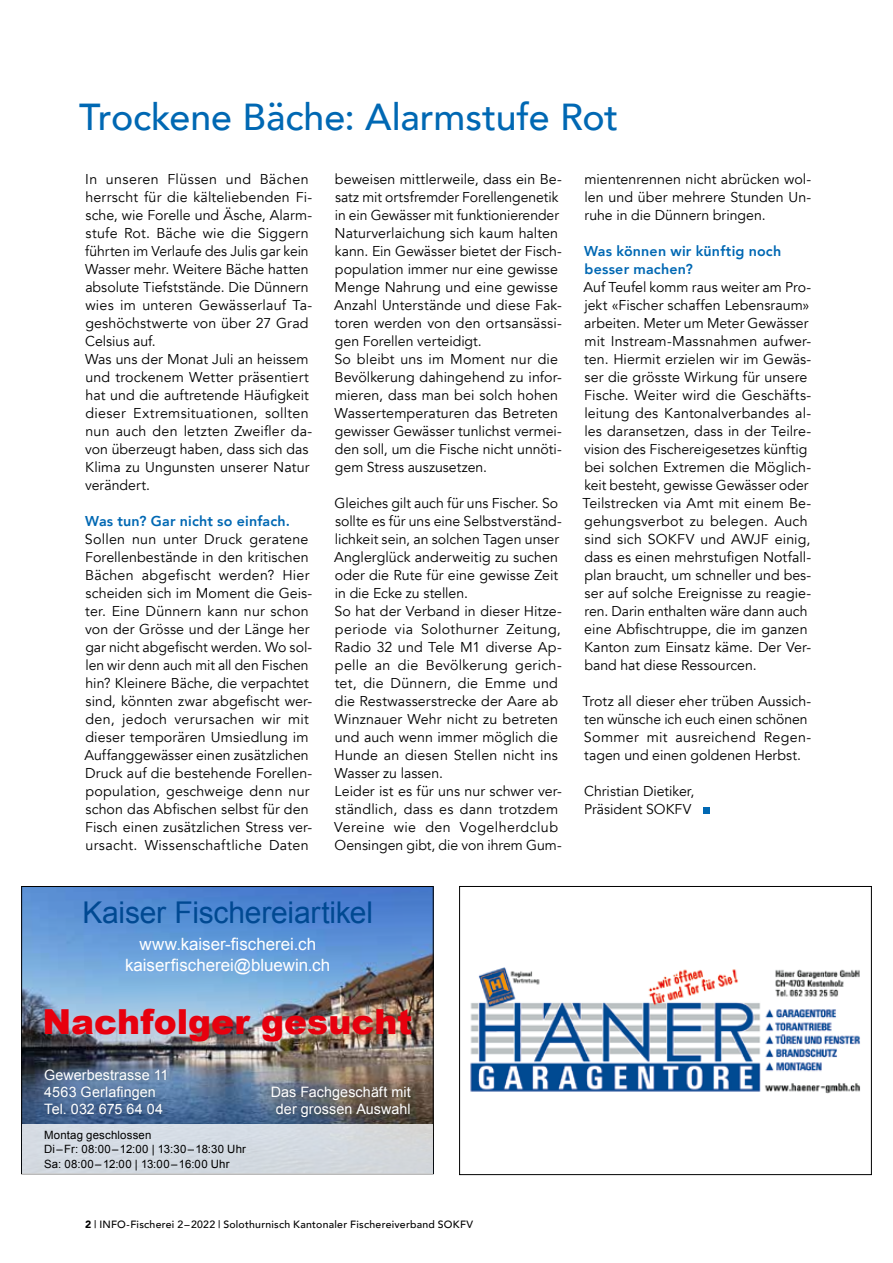
<style>
.page{position:relative;width:893px;height:1263px;background:#fff}
.page>*{position:absolute;margin:0;border:0;box-sizing:border-box;transform-origin:0 0}
.t1{font:500 37.5px "Avenir";letter-spacing:-.005em;color:#0068b3}
.t2{font:900 34.5px "Arial";color:#e7000e}
.t3{font:30px "Arial";letter-spacing:-.01em;color:#004992}
.t4{font:16.95px/20.4px "Arial";color:#fff;text-align:center}
.t5{font:14.4px/17.2px "Arial";letter-spacing:.005em;color:#fff}
.t6{font:14.25px/18px "Avenir";letter-spacing:.005em;color:#000}
.t7{font:800 14.25px/18px "Avenir";letter-spacing:.015em;color:#0068b3}
.t8{font:11.4px/14.4px "Arial";letter-spacing:.015em;color:#000}
.t9{font:500 10.5px "Avenir";letter-spacing:.02em;color:#000}
.s1{font-weight:900}
</style>
<div class="page">
<div style="left:703px;top:807px;width:6px;height:7px;background:#0068b3"></div>
<img style="left:470px;top:967px;width:390px;height:127px">
<div style="left:459px;top:886px;width:413px;height:289px;border:1px solid #000"></div>
<img style="left:23px;top:888px;width:409px;height:236px">
<div style="left:22px;top:1124px;width:411px;height:49px;background:#d4dae2"></div>
<div style="left:38px;top:1062px;width:135px;height:59px;background:#000;opacity:.43"></div>
<div style="left:265px;top:1079px;width:152px;height:45px;background:#000;opacity:.43"></div>
<h1 class="t1" style="left:79px;top:85px;width:541px">Trockene Bäche: Alarmstufe Rot</h1>
<p class="t6" style="left:85px;top:170px;width:229px">In unseren Flüssen und Bächen herrscht für die kälteliebenden Fi&shy;sche, wie Forelle und Äsche, Alarm&shy;stufe Rot. Bäche wie die Siggern führten im Verlaufe des Julis gar kein<br>Wasser mehr. Weitere Bäche hatten absolute Tiefststände. Die Dünnern wies im unteren Gewässerlauf Ta&shy;geshöchstwerte von über 27 Grad<br>Celsius auf.<br>Was uns der Monat Juli an heissem und trockenem Wetter präsentiert hat und die auftretende Häufigkeit dieser Extremsituationen, sollten nun auch den letzten Zweifler da&shy;von überzeugt haben, dass sich das<br>Klima zu Ungunsten unserer Natur verändert.</p>
<p class="t7" style="left:85px;top:512px;width:206px">Was tun? Gar nicht so einfach.</p>
<p class="t6" style="left:85px;top:530px;width:229px">Sollen nun unter Druck geratene Forellenbestände in den kritischen Bächen abgefischt werden? Hier scheiden sich im Moment die Geis&shy;ter. Eine Dünnern kann nur schon von der Grösse und der Länge her gar nicht abgefischt werden. Wo sol&shy;len wir denn auch mit all den Fischen hin? Kleinere Bäche, die verpachtet sind, könnten zwar abgefischt wer&shy;den, jedoch verursachen wir mit dieser temporären Umsiedlung im Auffanggewässer einen zusätzlichen Druck auf die bestehende Forellen&shy;population, geschweige denn nur schon das Abfischen selbst für den Fisch einen zusätzlichen Stress ver&shy;ursacht. Wissenschaftliche Daten</p>
<p class="t6" style="left:334px;top:170px;width:229px">beweisen mittlerweile, dass ein Be&shy;satz mit ortsfremder Forellengenetik in ein Gewässer mit funktionierender Naturverlaichung sich kaum halten kann. Ein Gewässer bietet der Fisch&shy;population immer nur eine gewisse Menge Nahrung und eine gewisse Anzahl Unterstände und diese Fak&shy;toren werden von den ortsansässi&shy;gen Forellen verteidigt.<br>So bleibt uns im Moment nur die Bevölkerung dahingehend zu infor&shy;mieren, dass man bei solch hohen Wassertemperaturen das Betreten gewisser Gewässer tunlichst vermei&shy;den soll, um die Fische nicht unnöti&shy;gem Stress auszusetzen.</p>
<p class="t6" style="left:334px;top:494px;width:229px">Gleiches gilt auch für uns Fischer. So sollte es für uns eine Selbstverständ&shy;lichkeit sein, an solchen Tagen unser<br>Anglerglück anderweitig zu suchen oder die Rute für eine gewisse Zeit in die Ecke zu stellen.<br>So hat der Verband in dieser Hitze&shy;periode via Solothurner Zeitung,<br>Radio 32 und Tele M1 diverse Ap&shy;pelle an die Bevölkerung gerich&shy;tet, die Dünnern, die Emme und die Restwasserstrecke der Aare ab<br>Winznauer Wehr nicht zu betreten und auch wenn immer möglich die<br>Hunde an diesen Stellen nicht ins<br>Wasser zu lassen.<br>Leider ist es für uns nur schwer ver&shy;ständlich, dass es dann trotzdem<br>Vereine wie den Vogelherdclub<br>Oensingen gibt, die von ihrem Gum-</p>
<h3 class="t3" style="left:82px;top:892px;width:292px">Kaiser Fischereiartikel</h3>
<p class="t4" style="left:125px;top:934px;width:207px">www.kaiser-fischerei.ch kaiserfischerei@bluewin.ch</p>
<h2 class="t2" style="left:43px;top:996px;width:371px">Nachfolger gesucht</h2>
<p class="t5" style="left:44px;top:1066px;width:126px">Gewerbestrasse 11<br>4563 Gerlafingen<br>Tel. 032 675 64 04</p>
<p class="t8" style="left:44px;top:1128px;width:203px">Montag geschlossen<br>Di–Fr: 08:00–12:00 | 13:30–18:30 Uhr<br>Sa: 08:00–12:00 | 13:00–16:00 Uhr</p>
<p class="t5" style="left:271px;top:1083px;width:141px;text-align:center">Das Fachgeschäft mit der grossen Auswahl</p>
<p class="t9" style="left:85px;top:1215px;width:390px"><span class="s1">2</span> | INFO-Fischerei 2–2022 | Solothurnisch Kantonaler Fischereiverband SOKFV</p>
<p class="t6" style="left:584px;top:170px;width:228px;text-align:justify">mientenrennen nicht abrücken wol&shy;len und über mehrere Stunden Un&shy;ruhe in die Dünnern bringen.</p>
<p class="t7" style="left:584px;top:242px;width:198px">Was können wir künftig noch besser machen?</p>
<p class="t6" style="left:582px;top:278px;width:230px">Auf Teufel komm raus weiter am Pro&shy;jekt «Fischer schaffen Lebensraum» arbeiten. Meter um Meter Gewässer mit Instream-Massnahmen aufwer&shy;ten. Hiermit erzielen wir im Gewäs&shy;ser die grösste Wirkung für unsere Fische. Weiter wird die Geschäfts&shy;leitung des Kantonalverbandes al&shy;les daransetzen, dass in der Teilre&shy;vision des Fischereigesetzes künftig bei solchen Extremen die Möglich&shy;keit besteht, gewisse Gewässer oder Teilstrecken via Amt mit einem Be&shy;gehungsverbot zu belegen. Auch sind sich SOKFV und AWJF einig, dass es einen mehrstufigen Notfall&shy;plan braucht, um schneller und bes&shy;ser auf solche Ereignisse zu reagie&shy;ren. Darin enthalten wäre dann auch eine Abfischtruppe, die im ganzen Kanton zum Einsatz käme. Der Ver&shy;band hat diese Ressourcen.</p>
<p class="t6" style="left:582px;top:692px;width:230px">Trotz all dieser eher trüben Aussich&shy;ten wünsche ich euch einen schönen Sommer mit ausreichend Regen&shy;tagen und einen goldenen Herbst.</p>
<p class="t6" style="left:584px;top:782px;width:112px">Christian Dietiker,<br>Präsident SOKFV</p>
</div>
